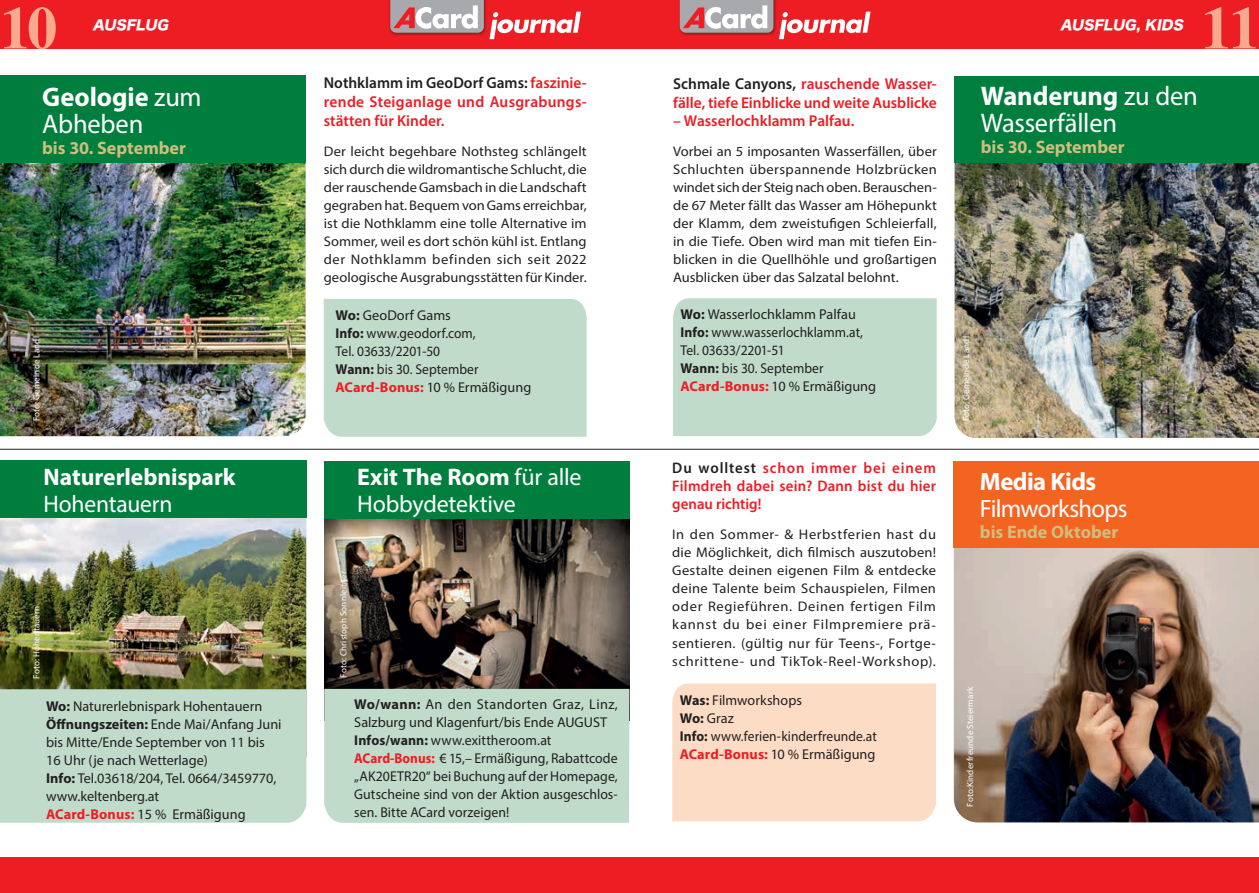
<style>
.page{position:relative;width:1259px;height:893px;background:#fff}
.page>*{position:absolute;margin:0;border:0;box-sizing:border-box;transform-origin:0 0}
.t1{font:700 60px "Times";color:#f8a98e}
.t2{font:27px/27px "Myriad Pro";letter-spacing:-.01em;color:#fff}
.t3{font:25.2px "Myriad Pro";letter-spacing:-.035em;color:#fff}
.t4{font:700 25.2px "Myriad Pro";letter-spacing:-.02em;color:#fff}
.t5{font:24px/27px "Myriad Pro";letter-spacing:-.005em;color:#fff}
.t6{font:700 24px "Myriad Pro";letter-spacing:-.005em;color:#fff}
.t7{font:700 18px "Myriad Pro";color:#cfbe7d}
.t8{font:600 15.75px/18.9px "Myriad Pro";letter-spacing:.005em;color:#ee1d23;text-align:justify}
.t9{font:600 15.3px/18px "Myriad Pro";letter-spacing:.015em;color:#ee1d23;text-align:justify}
.t10{font:14.25px/18px "Myriad Pro";color:#231f20}
.t11{font:13.95px/18px "Myriad Pro";letter-spacing:.005em;color:#231f20;text-align:justify;scale:1.04 1}
.t12{font:italic 13.5px "Hira Kaku Std W8";color:#fff}
.t13{font:9px "Myriad Pro";letter-spacing:.02em;color:#fff}
.s1{color:#231f20}
.s2{font-weight:700}
.s3{font-weight:700;color:#ee1d23}
</style>
<div class="page">
<div style="left:0;top:0;width:1259px;height:49px;background:#ee1d23"></div>
<div style="left:0;top:858px;width:1259px;height:35px;background:#ee1d23"></div>
<div style="left:388px;top:0;width:99px;height:36px;background:#231f20;opacity:.5"></div>
<svg style="left:390px;top:0;width:191px;height:39px"></svg>
<div style="left:678px;top:0;width:99px;height:36px;background:#231f20;opacity:.5"></div>
<svg style="left:680px;top:0;width:93px;height:33px"></svg>
<svg style="left:779px;top:12px;width:91px;height:27px"></svg>
<img style="left:954px;top:162px;width:305px;height:276px">
<img style="left:0;top:163px;width:305px;height:273px">
<div style="left:324px;top:299px;width:262px;height:138px;background:#c1dbca"></div>
<div style="left:0;top:76px;width:305px;height:87px;background:#007e3d"></div>
<hr style="left:0;top:449px;width:1259px;height:1px;background:#231f20">
<div style="left:672px;top:683px;width:264px;height:138px;background:#fddcc5"></div>
<img style="left:954px;top:547px;width:305px;height:275px">
<div style="left:954px;top:461px;width:305px;height:86px;background:#f36421"></div>
<div style="left:673px;top:298px;width:263px;height:138px;background:#c1dbca"></div>
<div style="left:954px;top:76px;width:305px;height:86px;background:#007e3d"></div>
<img style="left:0;top:518px;width:306px;height:171px">
<div style="left:0;top:460px;width:306px;height:58px;background:#007e3d"></div>
<div style="left:0;top:689px;width:306px;height:134px;background:#c1dbca"></div>
<img style="left:324px;top:518px;width:305px;height:171px">
<div style="left:324px;top:689px;width:305px;height:134px;background:#c1dbca"></div>
<div style="left:324px;top:461px;width:305px;height:57px;background:#007e3d"></div>
<h1 class="t1" style="left:0;top:-29px;width:59px">10</h1>
<h1 class="t1" style="left:1201px;top:-29px;width:59px">11</h1>
<p class="t12" style="left:92px;top:18px;width:81px">AUSFLUG</p>
<p class="t12" style="left:1060px;top:18px;width:129px">AUSFLUG,KIDS</p>
<p class="t8" style="left:324px;top:73px;width:264px"><span class="s1">Nothklamm im GeoDorf Gams:</span> faszinie&shy;rende Steiganlage und Ausgrabungs&shy;stätten für Kinder.</p>
<p class="t11" style="left:324px;top:142px;width:254px">Der leicht begehbare Nothsteg schlängelt sich durch die wildromantische Schlucht, die der rauschende Gamsbach in die Landschaft gegraben hat. Bequem von Gams erreichbar, ist die Nothklamm eine tolle Alternative im Sommer, weil es dort schön kühl ist. Entlang der Nothklamm befinden sich seit 2022 geologische Ausgrabungsstätten für Kinder.</p>
<p class="t10" style="left:335px;top:305px;width:197px"><span class="s2">Wo:</span> GeoDorf Gams<br><span class="s2">Info:</span> www.geodorf.com,<br>Tel. 03633/2201-50<br><span class="s2">Wann:</span> bis 30. September<br><span class="s3">ACard-Bonus:</span> 10 % Ermäßigung</p>
<p class="t8" style="left:673px;top:74px;width:265px"><span class="s1">Schmale Canyons,</span> rauschende Wasser&shy;fälle, tiefe Einblicke und weite Ausblicke</p>
<p class="t8" style="left:673px;top:111px;width:183px">– Wasserlochklamm Palfau.</p>
<p class="t11" style="left:673px;top:143px;width:255px">Vorbei an 5 imposanten Wasserfällen, über Schluchten überspannende Holzbrücken windet sich der Steig nach oben. Berauschen&shy;de 67 Meter fällt das Wasser am Höhepunkt der Klamm, dem zweistufigen Schleierfall, in die Tiefe. Oben wird man mit tiefen Ein&shy;blicken in die Quellhöhle und großartigen Ausblicken über das Salzatal belohnt.</p>
<p class="t10" style="left:680px;top:305px;width:197px"><span class="s2">Wo:</span> Wasserlochklamm Palfau<br><span class="s2">Info:</span> www.wasserlochklamm.at,<br>Tel. 03633/2201-51<br><span class="s2">Wann:</span> bis 30. September<br><span class="s3">ACard-Bonus:</span> 10 % Ermäßigung</p>
<h2 class="t2" style="left:42px;top:83px;width:161px"><span class="s2">Geologie</span> zum<br>Abheben</h2>
<p class="t7" style="left:42px;top:136px;width:145px">bis 30. September</p>
<p class="t13" style="left:31px;top:421px;width:87px;rotate:-90deg">Foto: Gemeinde Landl</p>
<p class="t13" style="left:960px;top:421px;width:87px;rotate:-90deg">Foto: Gemeinde Landl</p>
<h2 class="t2" style="left:980px;top:82px;width:219px"><span class="s2">Wanderung</span> zu den<br>Wasserfällen</h2>
<p class="t7" style="left:980px;top:135px;width:145px">bis 30. September</p>
<h3 class="t6" style="left:44px;top:461px;width:193px">Naturerlebnispark</h3>
<h3 class="t5" style="left:44px;top:490px;width:130px">Hohentauern</h3>
<p class="t13" style="left:31px;top:679px;width:75px;rotate:-90deg">Foto: Hohentauern</p>
<p class="t10" style="left:46px;top:697px;width:237px"><span class="s2">Wo:</span> Naturerlebnispark Hohentauern<br><span class="s2">Öffnungszeiten:</span> Ende Mai/Anfang Juni bis Mitte/Ende September von 11 bis<br>16 Uhr (je nach Wetterlage)<br><span class="s2">Info:</span> Tel.03618/204, Tel. 0664/3459770, www.keltenberg.at<br><span class="s3">ACard-Bonus:</span> 15 % Ermäßigung</p>
<h3 class="t5" style="left:357px;top:463px;width:226px"><span class="s2">Exit The Room</span> für alle<br>Hobbydetektive</h3>
<p class="t13" style="left:338px;top:678px;width:108px;rotate:-90deg">Foto: Christoph Sonnleitner</p>
<p class="t10" style="left:354px;top:695px;width:265px"><span class="s2">Wo/wann:</span> An den Standorten Graz, Linz, Salzburg und Klagenfurt/bis Ende AUGUST <span class="s2">Infos/wann:</span> www.exittheroom.at <span class="s3">ACard-Bonus:</span> € 15,– Ermäßigung, Rabattcode „AK20ETR20“ bei Buchung auf der Homepage, Gutscheine sind von der Aktion ausgeschlos&shy;sen. Bitte ACard vorzeigen!</p>
<p class="t9" style="left:672px;top:459px;width:265px"><span class="s1">Du wolltest</span> schon immer bei einem Filmdreh dabei sein? Dann bist du hier genau richtig!</p>
<p class="t11" style="left:672px;top:526px;width:255px">In den Sommer- &amp; Herbstferien hast du die Möglichkeit, dich filmisch auszutoben!<br>Gestalte deinen eigenen Film &amp; entdecke deine Talente beim Schauspielen, Filmen oder Regieführen. Deinen fertigen Film kannst du bei einer Filmpremiere prä&shy;sentieren. (gültig nur für Teens-, Fortge&shy;schrittene- und TikTok-Reel-Workshop).</p>
<p class="t10" style="left:680px;top:691px;width:199px"><span class="s2">Was:</span> Filmworkshops<br><span class="s2">Wo:</span> Graz<br><span class="s2">Info:</span> www.ferien-kinderfreunde.at<br><span class="s3">ACard-Bonus:</span> 10 % Ermäßigung</p>
<h3 class="t4" style="left:980px;top:465px;width:118px">Media Kids</h3>
<h3 class="t3" style="left:980px;top:493px;width:149px">Filmworkshops</h3>
<p class="t7" style="left:980px;top:520px;width:140px">bis Ende Oktober</p>
<p class="t13" style="left:964px;top:807px;width:121px;rotate:-90deg">Foto:Kinderfreunde Steiermark</p>
</div>
